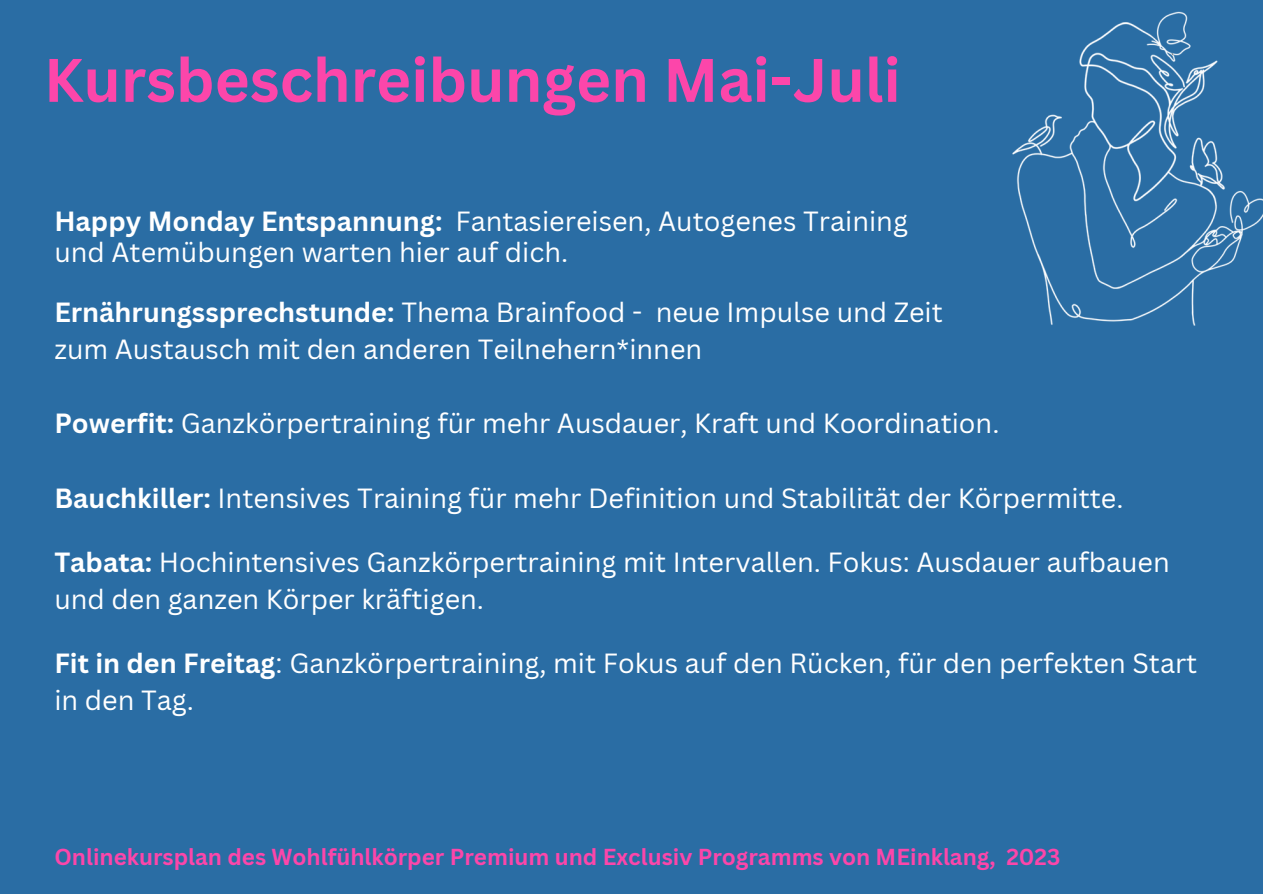
<style>
.page{position:relative;width:1263px;height:894px;background:#fff}
.page>*{position:absolute;margin:0;border:0;box-sizing:border-box;transform-origin:0 0}
.t1{font:700 60px "Canva Sans";color:#fc46aa}
.t2{font:27px/37px "Canva Sans";color:#fff}
.t3{font:700 22.5px "Canva Sans";color:#fc46aa}
.s1{font-weight:700}
</style>
<div class="page">
<div style="left:0;top:0;width:1263px;height:893px;background:#2a6da4"></div>
<img style="left:1012px;top:11px;width:251px;height:315px">
<h1 class="t1" style="left:44px;top:38px;width:858px">Kursbeschreibungen Mai-Juli</h1>
<p class="t2" style="left:54px;top:204px;width:855px;line-height:31.5px"><span class="s1">Happy Monday Entspannung:</span> Fantasiereisen, Autogenes Training und Atemübungen warten hier auf dich.</p>
<p class="t2" style="left:54px;top:293px;width:890px"><span class="s1">Ernährungssprechstunde:</span> Thema Brainfood - neue Impulse und Zeit zum Austausch mit den anderen Teilnehern*innen</p>
<p class="t2" style="left:54px;top:404px;width:947px"><span class="s1">Powerfit:</span> Ganzkörpertraining für mehr Ausdauer, Kraft und Koordination.</p>
<p class="t2" style="left:54px;top:478px;width:1070px"><span class="s1">Bauchkiller:</span> Intensives Training für mehr Definition und Stabilität der Körpermitte.</p>
<p class="t2" style="left:54px;top:542px;width:1117px"><span class="s1">Tabata:</span> Hochintensives Ganzkörpertraining mit Intervallen. Fokus: Ausdauer aufbauen und den ganzen Körper kräftigen.</p>
<p class="t2" style="left:54px;top:643px;width:1144px"><span class="s1">Fit in den Freitag</span>: Ganzkörpertraining, mit Fokus auf den Rücken, für den perfekten Start in den Tag.</p>
<p class="t3" style="left:54px;top:840px;width:1007px">Onlinekursplan des Wohlfühlkörper Premium und Exclusiv Programms von MEinklang, 2023</p>
</div>
